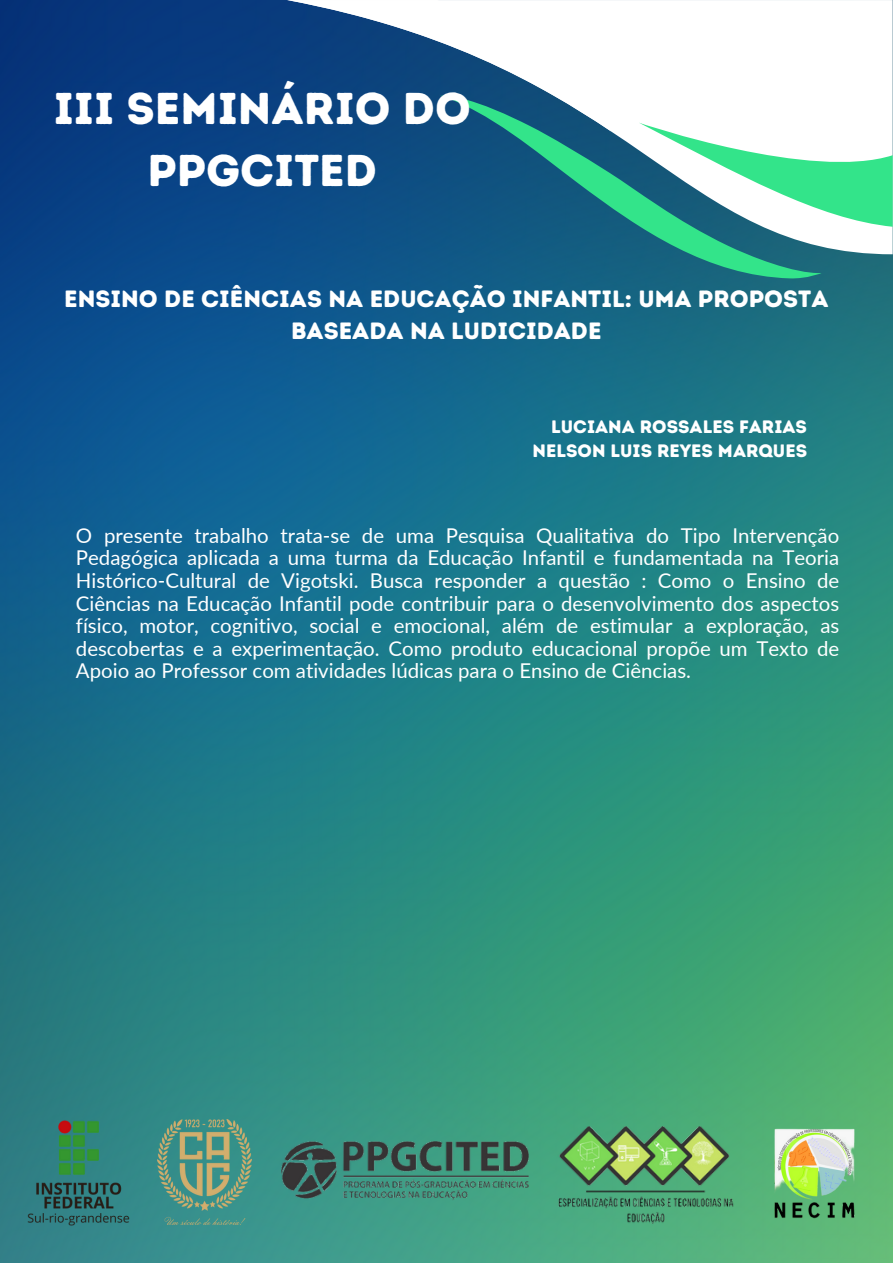
<style>
.page{position:relative;width:893px;height:1264px;background:#fff}
.page>*{position:absolute;margin:0;border:0;box-sizing:border-box;transform-origin:0 0}
.t1{font:44.55px/61.8px "Intro Rust Base";color:#fff;text-align:center}
.t2{font:23.55px/32.5px "Intro Rust Base";color:#fff;text-align:center}
.t3{font:20.4px/22.5px "Lato";color:#fff;text-align:justify}
.t4{font:18px "Intro Rust Base";color:#fff}
</style>
<div class="page">
<img style="left:0;top:0;width:892px;height:1262px">
<svg style="left:287px;top:0;width:605px;height:254px"></svg>
<svg style="left:439px;top:95px;width:382px;height:184px;fill:#135d81"></svg>
<svg style="left:638px;top:123px;width:254px;height:104px"></svg>
<svg style="left:287px;top:0;width:324px;height:131px"></svg>
<img style="left:21px;top:1115px;width:115px;height:115px">
<img style="left:157px;top:1119px;width:94px;height:105px">
<img style="left:281px;top:1141px;width:248px;height:61px">
<img style="left:552px;top:1126px;width:190px;height:99px">
<img style="left:762px;top:1118px;width:109px;height:110px">
<p class="t1" style="left:54px;top:77px;width:418px">III SEMINÁRIO DO<br>PPGCITED</p>
<p class="t2" style="left:64px;top:282px;width:765px">ENSINO DE CIÊNCIAS NA EDUCAÇÃO INFANTIL: UMA PROPOSTA<br>BASEADA NA LUDICIDADE</p>
<p class="t4" style="left:551px;top:415px;width:257px">LUCIANA ROSSALES FARIAS</p>
<p class="t4" style="left:532px;top:440px;width:276px">NELSON LUIS REYES MARQUES</p>
<p class="t3" style="left:76px;top:523px;width:764px">O presente trabalho trata-se de uma Pesquisa Qualitativa do Tipo Intervenção Pedagógica aplicada a uma turma da Educação Infantil e fundamentada na Teoria Histórico-Cultural de Vigotski. Busca responder a questão : Como o Ensino de Ciências na Educação Infantil pode contribuir para o desenvolvimento dos aspectos físico, motor, cognitivo, social e emocional, além de estimular a exploração, as descobertas e a experimentação. Como produto educacional propõe um Texto de Apoio ao Professor com atividades lúdicas para o Ensino de Ciências.</p>
</div>
